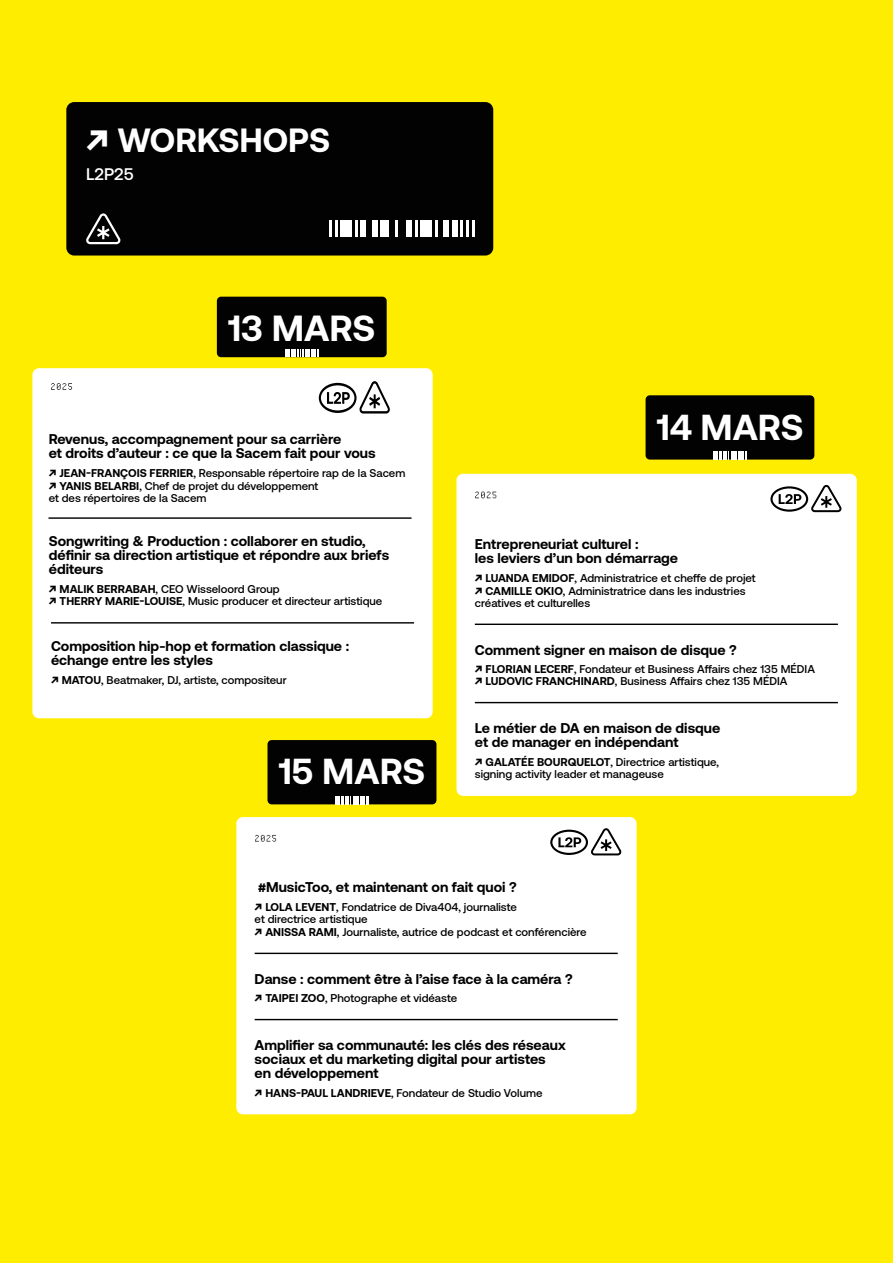
<style>
.page{position:relative;width:893px;height:1263px;background:#ffed00}
.page>*{position:absolute;margin:0;border:0;box-sizing:border-box;transform-origin:0 0}
.t1{font:700 36.3px "Aeonik";color:#fff}
.t2{font:700 36.15px "Aeonik";color:#fff}
.t3{font:700 33.6px "Aeonik";color:#fff}
.t4{font:500 16.8px "Aeonik";color:#fff}
.t5{font:700 14.1px/14.1px "Aeonik";color:#000}
.t6{font:500 11.25px/12px "Aeonik";color:#000}
.s1{font-weight:700}
</style>
<div class="page">
<div style="left:66px;top:102px;width:427px;height:154px;background:#020203;border-radius:8px"></div>
<hr style="left:329px;top:221px;width:3px;height:16px;background:#fff">
<hr style="left:335px;top:221px;width:3px;height:16px;background:#fff">
<hr style="left:355px;top:221px;width:3px;height:16px;background:#fff">
<hr style="left:395px;top:221px;width:3px;height:16px;background:#fff">
<svg style="left:415px;top:221px;width:2px;height:16px"></svg>
<hr style="left:435px;top:221px;width:3px;height:16px;background:#fff">
<hr style="left:460px;top:221px;width:3px;height:16px;background:#fff">
<hr style="left:466px;top:221px;width:3px;height:16px;background:#fff">
<svg style="left:472px;top:221px;width:2px;height:16px"></svg>
<div style="left:360px;top:221px;width:6px;height:16px;background:#fff"></div>
<div style="left:406px;top:221px;width:6px;height:16px;background:#fff"></div>
<div style="left:443px;top:221px;width:6px;height:16px;background:#fff"></div>
<div style="left:452px;top:221px;width:5px;height:16px;background:#fff"></div>
<div style="left:372px;top:221px;width:5px;height:16px;background:#fff"></div>
<div style="left:380px;top:221px;width:9px;height:16px;background:#fff"></div>
<div style="left:340px;top:221px;width:12px;height:16px;background:#fff"></div>
<div style="left:420px;top:221px;width:12px;height:16px;background:#fff"></div>
<svg style="left:86px;top:213px;width:35px;height:31px"></svg>
<div style="left:217px;top:297px;width:170px;height:60px;background:#020203;border-radius:4px"></div>
<svg style="left:285px;top:349px;width:34px;height:8px"></svg>
<div style="left:32px;top:368px;width:401px;height:350px;background:#fff;border-radius:7px"></div>
<hr style="left:48px;top:517px;width:364px;height:2px;background:#000">
<svg style="left:319px;top:381px;width:71px;height:32px"></svg>
<div style="left:646px;top:395px;width:168px;height:65px;background:#020203;border-radius:4px"></div>
<svg style="left:713px;top:451px;width:34px;height:9px"></svg>
<div style="left:456px;top:474px;width:401px;height:322px;background:#fff;border-radius:7px"></div>
<svg style="left:475px;top:492px;width:21px;height:6px"></svg>
<hr style="left:475px;top:624px;width:363px;height:1px;background:#000">
<hr style="left:475px;top:702px;width:363px;height:1px;background:#000">
<svg style="left:770px;top:485px;width:72px;height:27px"></svg>
<div style="left:267px;top:740px;width:169px;height:64px;background:#020203;border-radius:4px"></div>
<svg style="left:335px;top:796px;width:34px;height:8px"></svg>
<div style="left:236px;top:817px;width:401px;height:297px;background:#fff;border-radius:7px"></div>
<svg style="left:255px;top:835px;width:21px;height:7px"></svg>
<hr style="left:255px;top:953px;width:363px;height:1px;background:#000">
<hr style="left:255px;top:1019px;width:363px;height:1px;background:#000">
<svg style="left:550px;top:828px;width:71px;height:27px"></svg>
<svg style="left:51px;top:383px;width:21px;height:7px"></svg>
<hr style="left:51px;top:622px;width:363px;height:1px;background:#000">
<h3 class="t3" style="left:86px;top:121px;width:245px">↗ WORKSHOPS</h3>
<h3 class="t4" style="left:86px;top:165px;width:49px">L2P25</h3>
<h1 class="t1" style="left:228px;top:307px;width:149px">13 MARS</h1>
<h2 class="t2" style="left:657px;top:407px;width:148px">14 MARS</h2>
<p class="t5" style="left:49px;top:432px;width:328px">Revenus, accompagnement pour sa carrière<br>et droits d’auteur : ce que la Sacem fait pour vous</p>
<p class="t6" style="left:49px;top:466px;width:358px;line-height:13.5px"><span class="s1">↗ JEAN-FRANÇOIS FERRIER</span>, Responsable répertoire rap de la Sacem <span class="s1">↗ YANIS BELARBI</span>, Chef de projet du développement</p>
<p class="t6" style="left:49px;top:492px;width:159px">et des répertoires de la Sacem</p>
<p class="t5" style="left:49px;top:533px;width:342px">Songwriting &amp; Production : collaborer en studio, définir sa direction artistique et répondre aux briefs éditeurs</p>
<p class="t6" style="left:49px;top:583px;width:335px"><span class="s1">↗ MALIK BERRABAH</span>, CEO Wisseloord Group<br><span class="s1">↗ THERRY MARIE-LOUISE</span>, Music producer et directeur artistique</p>
<p class="t5" style="left:475px;top:537px;width:205px">Entrepreneuriat culturel :<br>les leviers d’un bon démarrage</p>
<p class="t6" style="left:475px;top:571px;width:282px;line-height:13.5px"><span class="s1">↗ LUANDA EMIDOF</span>, Administratrice et cheffe de projet <span class="s1">↗ CAMILLE OKIO</span>, Administratrice dans les industries</p>
<p class="t6" style="left:475px;top:597px;width:117px">créatives et culturelles</p>
<p class="t5" style="left:475px;top:642px;width:263px">Comment signer en maison de disque ?</p>
<p class="t6" style="left:475px;top:663px;width:342px"><span class="s1">↗ FLORIAN LECERF</span>, Fondateur et Business Affairs chez 135 MÉDIA <span class="s1">↗ LUDOVIC FRANCHINARD</span>, Business Affairs chez 135 MÉDIA</p>
<p class="t5" style="left:475px;top:721px;width:247px">Le métier de DA en maison de disque et de manager en indépendant</p>
<p class="t6" style="left:475px;top:756px;width:245px"><span class="s1">↗ GALATÉE BOURQUELOT</span>, Directrice artistique,</p>
<p class="t5" style="left:51px;top:639px;width:300px">Composition hip-hop et formation classique : échange entre les styles</p>
<p class="t6" style="left:51px;top:674px;width:237px"><span class="s1">↗ MATOU</span>, Beatmaker, DJ, artiste, compositeur</p>
<h2 class="t2" style="left:279px;top:751px;width:148px">15 MARS</h2>
<p class="t6" style="left:475px;top:768px;width:190px">signing activity leader et manageuse</p>
<p class="t5" style="left:258px;top:880px;width:260px">#MusicToo, et maintenant on fait quoi ?</p>
<p class="t6" style="left:255px;top:901px;width:264px"><span class="s1">↗ LOLA LEVENT</span>, Fondatrice de Diva404, journaliste et directrice artistique</p>
<p class="t6" style="left:255px;top:926px;width:334px"><span class="s1">↗ ANISSA RAMI</span>, Journaliste, autrice de podcast et conférencière</p>
<p class="t5" style="left:255px;top:971px;width:319px">Danse : comment être à l’aise face à la caméra ?</p>
<p class="t6" style="left:255px;top:992px;width:204px"><span class="s1">↗ TAIPEI ZOO</span>, Photographe et vidéaste</p>
<p class="t5" style="left:255px;top:1038px;width:313px">Amplifier sa communauté: les clés des réseaux sociaux et du marketing digital pour artistes en développement</p>
<p class="t6" style="left:255px;top:1087px;width:289px"><span class="s1">↗ HANS-PAUL LANDRIEVE</span>, Fondateur de Studio Volume</p>
</div>
